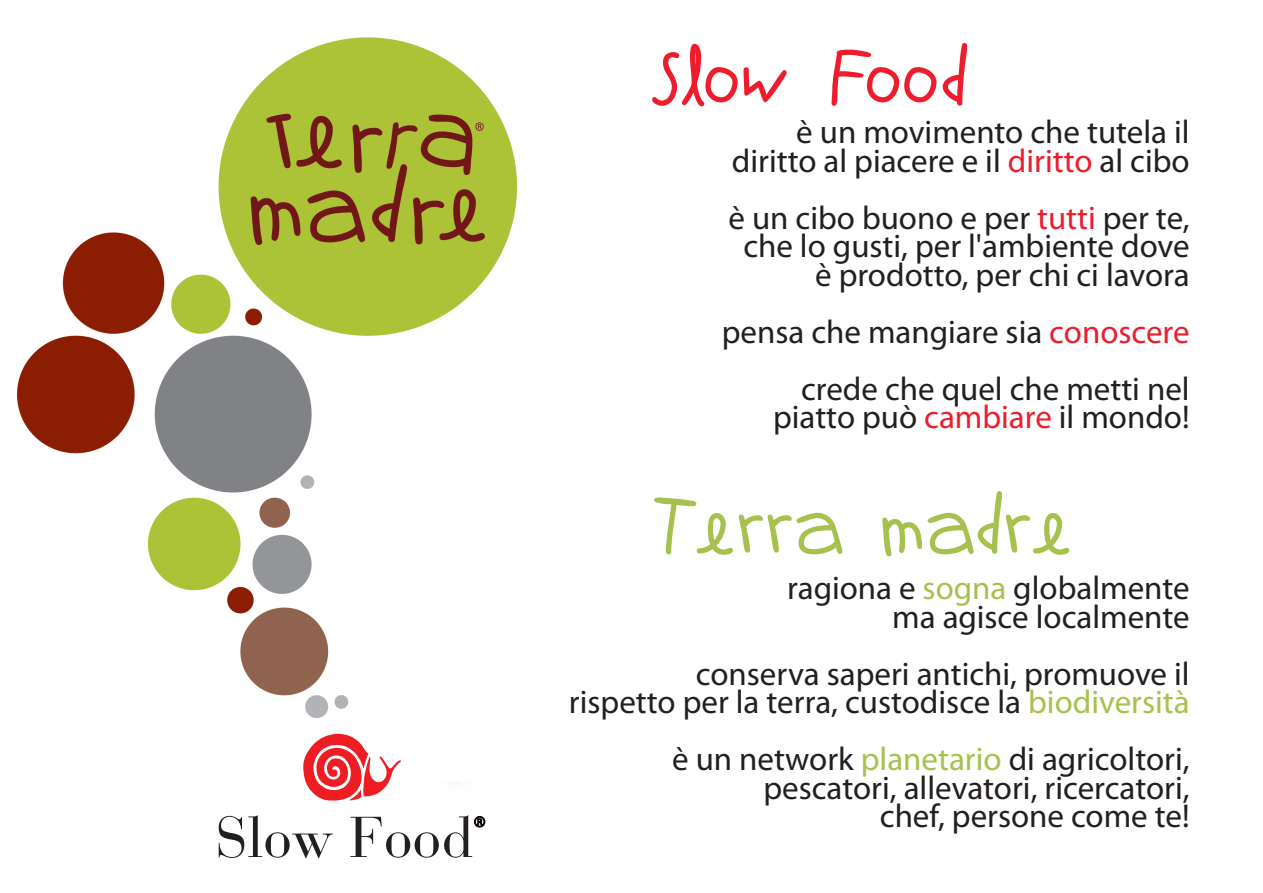
<style>
.page{position:relative;width:1263px;height:893px;background:#fff}
.page>*{position:absolute;margin:0;border:0;box-sizing:border-box;transform-origin:0 0}
.t1{font:700 81px "Atmans";color:#a7c14e}
.t2{font:700 81px "Atmans";color:#ee1d2d}
.t3{font:33px/28.5px "Myriad Pro";color:#231f20;text-align:right}
.s1{color:#ee1d2d}
.s2{color:#a7c14e}
</style>
<div class="page">
<img style="left:17px;top:37px;width:501px;height:822px">
<svg style="left:303px;top:734px;width:98px;height:67px"></svg>
<svg style="left:219px;top:815px;width:114px;height:43px"></svg>
<svg style="left:350px;top:815px;width:135px;height:43px"></svg>
<h1 class="t2" style="left:654px;top:31px;width:318px">Slow Food</h1>
<p class="t3" style="left:732px;top:118px;width:459px">è un movimento che tutela il diritto al piacere e il <span class="s1">diritto</span> al cibo</p>
<p class="t3" style="left:728px;top:203px;width:463px">è un cibo buono e per <span class="s1">tutti</span> per te, che lo gusti, per l'ambiente dove è prodotto, per chi ci lavora</p>
<p class="t3" style="left:722px;top:303px;width:469px;line-height:57px">pensa che mangiare sia <span class="s1">conoscere </span>crede che quel che metti nel</p>
<p class="t3" style="left:773px;top:403px;width:418px">piatto può <span class="s1">cambiare</span> il mondo!</p>
<h1 class="t1" style="left:654px;top:480px;width:422px">Terra madre</h1>
<p class="t3" style="left:787px;top:573px;width:404px">ragiona e <span class="s2">sogna</span> globalmente ma agisce localmente</p>
<p class="t3" style="left:569px;top:659px;width:622px">conserva saperi antichi, promuove il<br>rispetto per la terra, custodisce la <span class="s2">biodiversità</span></p>
<p class="t3" style="left:672px;top:744px;width:519px">è un network <span class="s2">planetario</span> di agricoltori, pescatori, allevatori, ricercatori,<br>chef, persone come te!</p>
</div>
